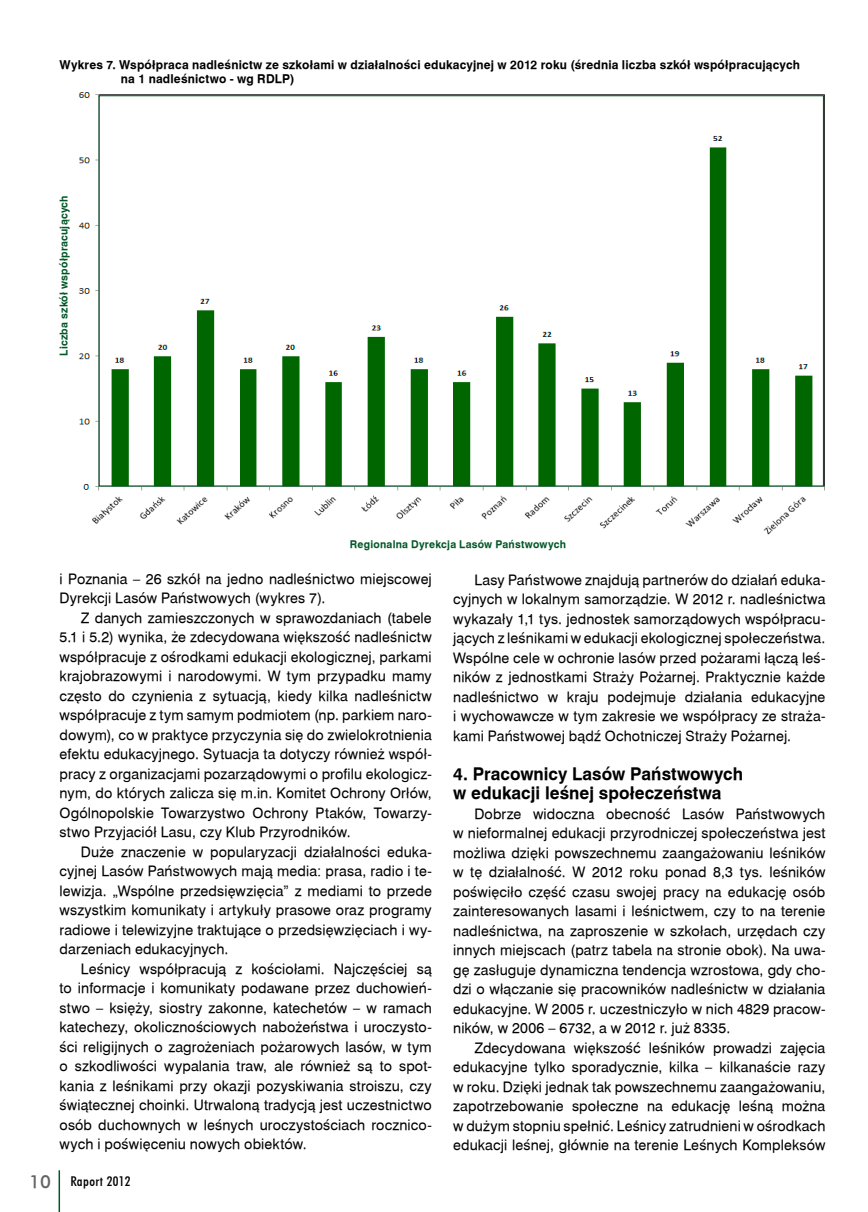
<style>
.page{position:relative;width:868px;height:1212px;background:#fff}
.page>*{position:absolute;margin:0;border:0;box-sizing:border-box;transform-origin:0 0}
.t1{font:17.25px/19.5px "Swiss 721 AT Bold";color:#000}
.t2{font:14.25px/19.5px "Swiss 721 AT";letter-spacing:.01em;color:#000;text-align:justify}
.t3{font:13.5px "Futura Md Cn AT";letter-spacing:.025em;color:#000;scale:1.1 1}
.t4{font:12px/14.4px "Swiss 721 AT Bold";letter-spacing:.015em;color:#000}
.t5{font:10.5px "Swiss 721 AT Bold";letter-spacing:.02em;color:#005826}
.s1{font-family:"Futura Md AT";font-size:18px;color:#636467}
</style>
<div class="page">
<hr style="left:59px;top:1170px;width:1px;height:42px;background:#005826">
<img style="left:78px;top:92px;width:747px;height:443px">
<p class="t4" style="left:121px;top:57px;width:680px;text-indent:-61px">Wykres 7. Współpraca nadleśnictw ze szkołami w działalności edukacyjnej w 2012 roku (średnia liczba szkół współpracujących na 1 nadleśnictwo - wg RDLP)</p>
<p class="t5" style="left:57px;top:356px;width:162px;rotate:-90deg">Liczba szkół współpracujących</p>
<p class="t5" style="left:350px;top:538px;width:218px">Regionalna Dyrekcja Lasów Państwowych</p>
<p class="t2" style="left:60px;top:569px;width:374px">i Poznania – 26 szkół na jedno nadleśnictwo miejscowej<br>Dyrekcji Lasów Państwowych (wykres 7).</p>
<p class="t2" style="left:60px;top:608px;width:374px;text-indent:21px">Z danych zamieszczonych w sprawozdaniach (tabele 5.1 i 5.2) wynika, że zdecydowana większość nadleśnictw współpracuje z ośrodkami edukacji ekologicznej, parkami krajobrazowymi i narodowymi. W tym przypadku mamy często do czynienia z sytuacją, kiedy kilka nadleśnictw współpracuje z tym samym podmiotem (np. parkiem naro&shy;dowym), co w praktyce przyczynia się do zwielokrotnienia efektu edukacyjnego. Sytuacja ta dotyczy również współ&shy;pracy z organizacjami pozarządowymi o profilu ekologicz&shy;nym, do których zalicza się m.in. Komitet Ochrony Orłów, Ogólnopolskie Towarzystwo Ochrony Ptaków, Towarzy&shy;stwo Przyjaciół Lasu, czy Klub Przyrodników.</p>
<p class="t2" style="left:60px;top:842px;width:374px;text-indent:21px">Duże znaczenie w popularyzacji działalności eduka&shy;cyjnej Lasów Państwowych mają media: prasa, radio i te&shy;lewizja. „Wspólne przedsięwzięcia” z mediami to przede wszystkim komunikaty i artykuły prasowe oraz programy radiowe i telewizyjne traktujące o przedsięwzięciach i wy&shy;darzeniach edukacyjnych.</p>
<p class="t2" style="left:60px;top:959px;width:374px;text-indent:21px">Leśnicy współpracują z kościołami. Najczęściej są to informacje i komunikaty podawane przez duchowień&shy;stwo – księży, siostry zakonne, katechetów – w ramach katechezy, okolicznościowych nabożeństwa i uroczysto&shy;ści religijnych o zagrożeniach pożarowych lasów, w tym o szkodliwości wypalania traw, ale również są to spot&shy;kania z leśnikami przy okazji pozyskiwania stroiszu, czy świątecznej choinki. Utrwaloną tradycją jest uczestnictwo osób duchownych w leśnych uroczystościach rocznico&shy;wych i poświęceniu nowych obiektów.</p>
<p class="t3" style="left:29px;top:1173px;width:94px"><span class="s1">10</span> Raport 2012</p>
<p class="t2" style="left:453px;top:570px;width:374px;text-indent:21px">Lasy Państwowe znajdują partnerów do działań eduka&shy;cyjnych w lokalnym samorządzie. W 2012 r. nadleśnictwa wykazały 1,1 tys. jednostek samorządowych współpracu&shy;jących z leśnikami w edukacji ekologicznej społeczeństwa.<br>Wspólne cele w ochronie lasów przed pożarami łączą leś&shy;ników z jednostkami Straży Pożarnej. Praktycznie każde nadleśnictwo w kraju podejmuje działania edukacyjne i wychowawcze w tym zakresie we współpracy ze straża&shy;kami Państwowej bądź Ochotniczej Straży Pożarnej.</p>
<p class="t1" style="left:453px;top:764px;width:291px">4. Pracownicy Lasów Państwowych w edukacji leśnej społeczeństwa</p>
<p class="t2" style="left:453px;top:804px;width:374px;text-indent:21px">Dobrze widoczna obecność Lasów Państwowych w nieformalnej edukacji przyrodniczej społeczeństwa jest możliwa dzięki powszechnemu zaangażowaniu leśników w tę działalność. W 2012 roku ponad 8,3 tys. leśników poświęciło część czasu swojej pracy na edukację osób zainteresowanych lasami i leśnictwem, czy to na terenie nadleśnictwa, na zaproszenie w szkołach, urzędach czy innych miejscach (patrz tabela na stronie obok). Na uwa&shy;gę zasługuje dynamiczna tendencja wzrostowa, gdy cho&shy;dzi o włączanie się pracowników nadleśnictw w działania edukacyjne. W 2005 r. uczestniczyło w nich 4829 pracow&shy;ników, w 2006 – 6732, a w 2012 r. już 8335.</p>
<p class="t2" style="left:453px;top:1038px;width:374px;text-indent:21px">Zdecydowana większość leśników prowadzi zajęcia edukacyjne tylko sporadycznie, kilka – kilkanaście razy w roku. Dzięki jednak tak powszechnemu zaangażowaniu, zapotrzebowanie społeczne na edukację leśną można w dużym stopniu spełnić. Leśnicy zatrudnieni w ośrodkach edukacji leśnej, głównie na terenie Leśnych Kompleksów</p>
</div>
